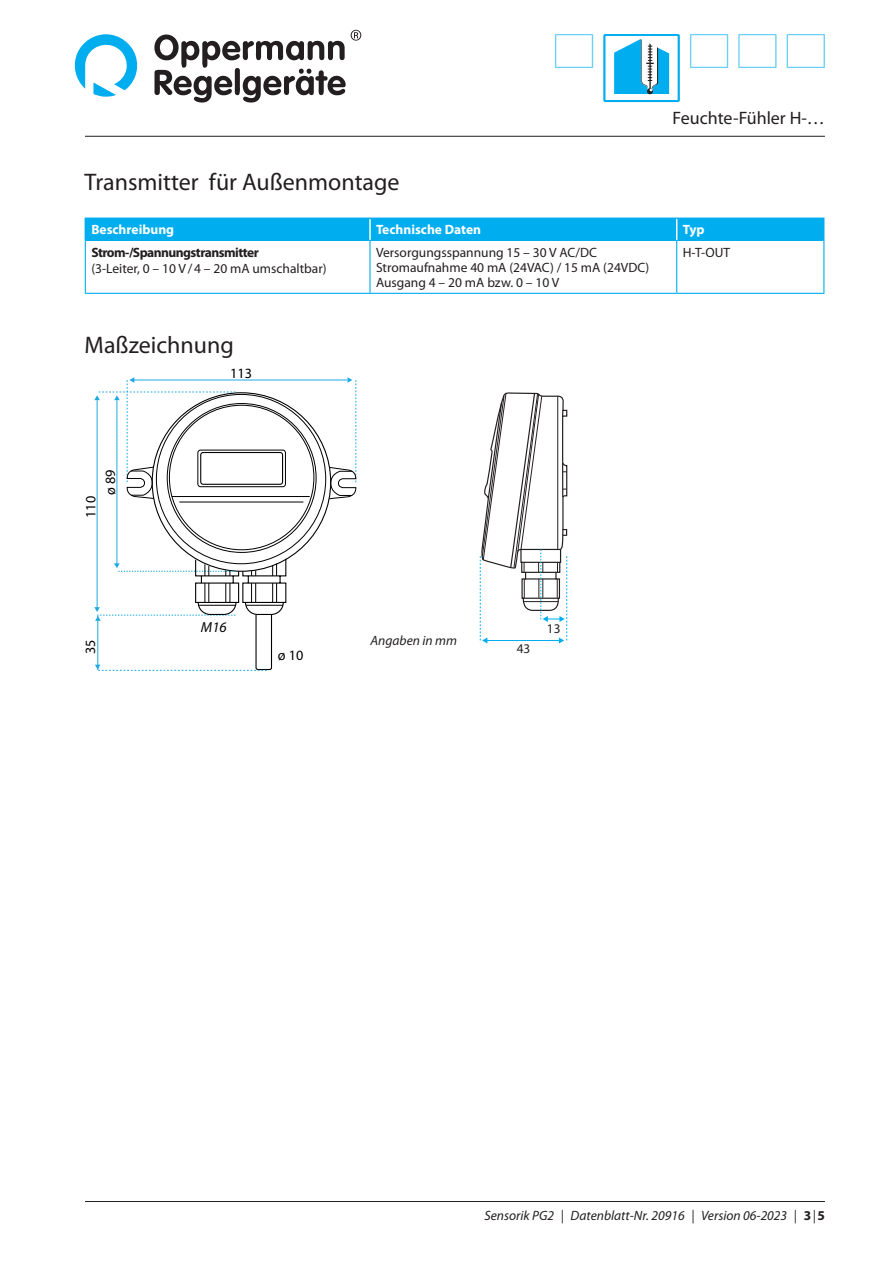
<style>
.page{position:relative;width:893px;height:1263px;background:#fff}
.page>*{position:absolute;margin:0;border:0;box-sizing:border-box;transform-origin:0 0}
.t1{font:24px "Myriad Pro";color:#231f20}
.t2{font:18px "Myriad Pro";color:#231f20}
.t3{font:italic 14.55px "Myriad Pro";color:#000002}
.t4{font:14.25px "Myriad Pro";color:#000002}
.t5{font:13.5px/15px "Myriad Pro";color:#231f20}
.t6{font:italic 13.5px "Myriad Pro";color:#231f20}
.t7{font:700 13.5px "Myriad Pro";color:#fff}
.t8{font:700 13.5px "Myriad Pro";letter-spacing:-.04em;color:#231f20}
.t9{font:13.2px "Myriad Pro";color:#231f20}
.s1{font-weight:700;font-style:normal}
</style>
<div class="page">
<hr style="left:85px;top:136px;width:740px;height:1px;background:#231f20">
<hr style="left:85px;top:1201px;width:740px;height:1px;background:#231f20">
<svg style="left:690px;top:34px;width:38px;height:34px"></svg>
<svg style="left:555px;top:34px;width:38px;height:34px"></svg>
<svg style="left:738px;top:34px;width:39px;height:34px"></svg>
<svg style="left:787px;top:34px;width:38px;height:34px"></svg>
<svg style="left:603px;top:34px;width:77px;height:68px"></svg>
<div style="left:606px;top:36px;width:71px;height:63px;background:#fff"></div>
<svg style="left:614px;top:37px;width:59px;height:57px"></svg>
<svg style="left:75px;top:34px;width:63px;height:63px"></svg>
<svg style="left:154px;top:30px;width:207px;height:73px"></svg>
<hr style="left:85px;top:240px;width:285px;height:1px;background:#00aeef">
<hr style="left:85px;top:241px;width:1px;height:52px;background:#00aeef">
<hr style="left:370px;top:240px;width:307px;height:1px;background:#00aeef">
<hr style="left:369px;top:241px;width:2px;height:52px;background:#00aeef">
<hr style="left:677px;top:240px;width:147px;height:1px;background:#00aeef">
<hr style="left:676px;top:241px;width:1px;height:52px;background:#00aeef">
<hr style="left:85px;top:293px;width:285px;height:1px;background:#00aeef">
<hr style="left:370px;top:293px;width:307px;height:1px;background:#00aeef">
<hr style="left:677px;top:293px;width:147px;height:1px;background:#00aeef">
<hr style="left:823px;top:241px;width:1px;height:52px;background:#00aeef">
<div style="left:85px;top:218px;width:739px;height:22px;background:#00aeef"></div>
<div style="left:200px;top:452px;width:83px;height:33px;border:1px solid #000002;border-radius:2px"></div>
<div style="left:198px;top:450px;width:88px;height:37px;border:1px solid #000002;border-radius:3px"></div>
<hr style="left:172px;top:496px;width:138px;height:1px;background:#000002">
<hr style="left:179px;top:502px;width:124px;height:1px;background:#000002">
<hr style="left:117px;top:400px;width:1px;height:164px;background:#1eaae2">
<hr style="left:133px;top:380px;width:215px;height:1px;background:#1eaae2">
<hr style="left:97px;top:400px;width:1px;height:208px;background:#1eaae2">
<svg style="left:94px;top:377px;width:141px;height:122px"></svg>
<svg style="left:329px;top:377px;width:28px;height:122px"></svg>
<svg style="left:94px;top:558px;width:193px;height:113px"></svg>
<svg style="left:480px;top:392px;width:88px;height:251px"></svg>
<h2 class="t2" style="left:673px;top:107px;width:154px">Feuchte-Fühler H-…</h2>
<h1 class="t1" style="left:85px;top:167px;width:317px">Transmitter für Außenmontage</h1>
<p class="t7" style="left:91px;top:221px;width:84px">Beschreibung</p>
<p class="t7" style="left:376px;top:221px;width:107px">Technische Daten</p>
<p class="t7" style="left:683px;top:221px;width:23px">Typ</p>
<p class="t8" style="left:91px;top:244px;width:169px">Strom-/Spannungstransmitter</p>
<p class="t5" style="left:91px;top:260px;width:237px">(3-Leiter, 0 – 10 V/4 – 20 mA umschaltbar)</p>
<p class="t5" style="left:376px;top:245px;width:275px">Versorgungsspannung 15 – 30 V AC/DC<br>Stromaufnahme 40 mA (24VAC) / 15 mA (24VDC)<br>Ausgang 4 – 20 mA bzw. 0 – 10 V</p>
<p class="t5" style="left:683px;top:245px;width:49px">H-T-OUT</p>
<h1 class="t1" style="left:85px;top:330px;width:151px">Maßzeichnung</h1>
<p class="t4" style="left:82px;top:518px;width:23px;rotate:-90deg">110</p>
<p class="t4" style="left:102px;top:495px;width:27px;rotate:-90deg">ø 89</p>
<p class="t4" style="left:82px;top:654px;width:16px;rotate:-90deg">35</p>
<p class="t4" style="left:230px;top:365px;width:23px">113</p>
<p class="t3" style="left:201px;top:618px;width:27px">M16</p>
<p class="t4" style="left:278px;top:646px;width:27px">ø 10</p>
<p class="t6" style="left:370px;top:632px;width:88px">Angaben in mm</p>
<p class="t9" style="left:517px;top:640px;width:15px">43</p>
<p class="t9" style="left:547px;top:620px;width:15px">13</p>
<p class="t6" style="left:484px;top:1207px;width:342px">Sensorik PG2 | Datenblatt-Nr. 20916 | Version 06-2023 | <span class="s1">3</span>|<span class="s1">5</span></p>
</div>
